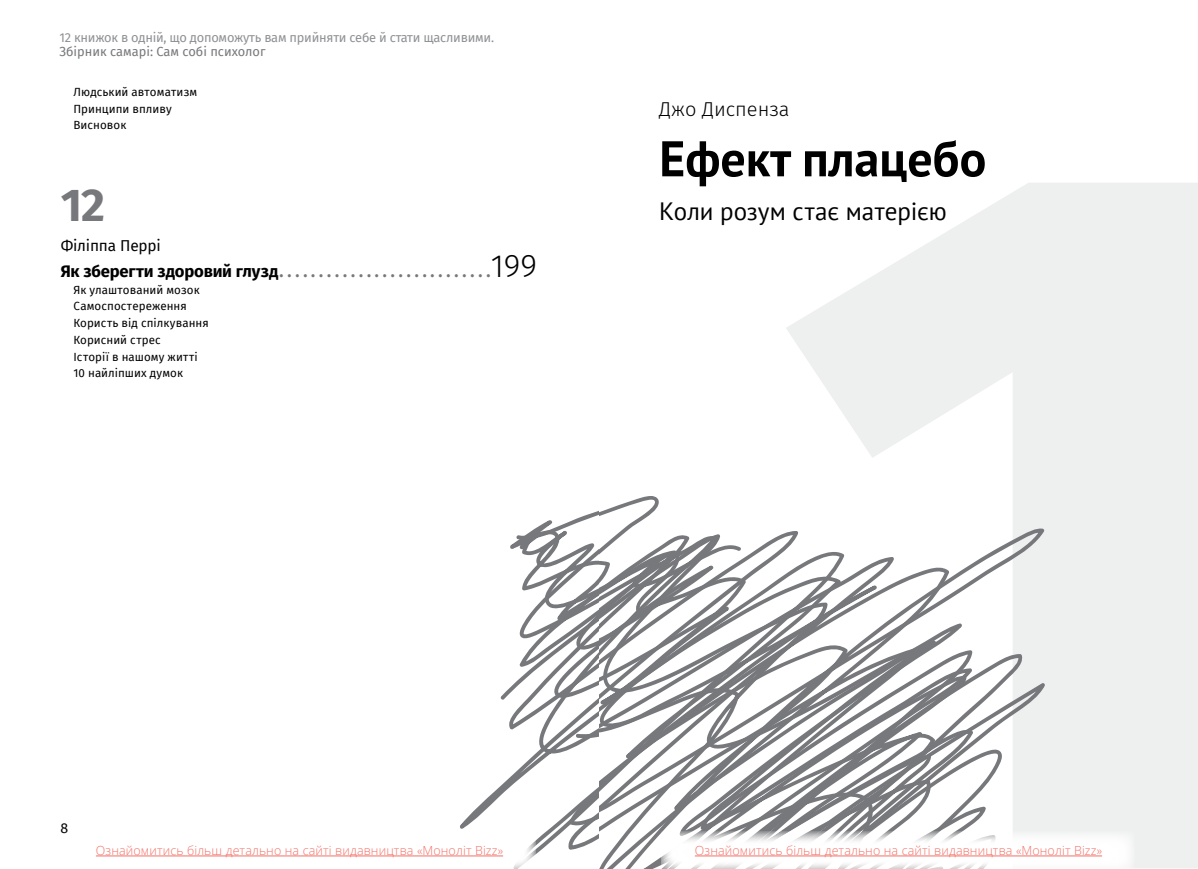
<style>
.page{position:relative;width:1198px;height:869px;background:#fff}
.page>*{position:absolute;margin:0;border:0;box-sizing:border-box;transform-origin:0 0}
.t1{font:700 50px "PT Sans";color:#000}
.t2{font:700 46.12px "Fira Sans";color:#77787b}
.t3{font:25px "PT Sans";color:#000}
.t4{font:300 20px "Fira Sans";color:#000}
.t5{font:700 16.62px "Fira Sans";letter-spacing:-.01em;color:#77787b}
.t6{font:15.38px "Fira Sans";letter-spacing:-.015em;color:#000}
.t7{font:14.12px "Fira Sans";color:#000}
.t8{font:12.88px "Fira Sans";letter-spacing:-.02em;color:#8f9194}
.t9{font:12.88px "Fira Sans";color:#77787b}
.t10{font:300 12.5px "Open Sans";letter-spacing:.01em;color:#f37167}
.t11{font:11.5px/16.6px "Fira Sans";letter-spacing:.005em;color:#000}
.s1{color:#000}
.s2{font-weight:300;font-size:32.12px;color:#000}
</style>
<div class="page">
<svg style="left:460px;top:510px;width:139px;height:319px"></svg>
<svg style="left:499px;top:519px;width:100px;height:335px"></svg>
<svg style="left:599px;top:533px;width:446px;height:335px"></svg>
<div style="left:661px;top:831px;width:473px;height:37px;background:#fff"></div>
<div style="left:63px;top:831px;width:473px;height:37px;background:#fff"></div>
<hr style="left:695px;top:855px;width:407px;height:1px;background:#f37167">
<hr style="left:96px;top:855px;width:407px;height:1px;background:#f37167">
<p class="t8" style="left:59px;top:28px;width:436px">12 книжок в однiй, що допоможуть вам прийняти себе й стати щасливими.</p>
<p class="t9" style="left:59px;top:42px;width:208px">Збірник самарі: Сам собі психолог</p>
<p class="t11" style="left:74px;top:83px;width:125px">Людський автоматизм<br>Принципи впливу<br>Висновок</p>
<h2 class="t2" style="left:61px;top:166px;width:46px">12</h2>
<h3 class="t6" style="left:61px;top:234px;width:101px">Філіппа Перрі</h3>
<h3 class="t5" style="left:61px;top:257px;width:478px"><span class="s1">Як зберегти здоровий глузд</span>. . . . . . . . . . . . . . . . . . . . . . . . . . .<span class="s2">199</span></h3>
<p class="t11" style="left:74px;top:281px;width:137px">Як улаштований мозок<br>Самоспостереження<br>Користь від спілкування<br>Корисний стрес<br>Історії в нашому житті<br>10 найліпших думок</p>
<h3 class="t4" style="left:659px;top:95px;width:132px">Джо Диспенза</h3>
<h1 class="t1" style="left:659px;top:126px;width:329px">Ефект плацебо</h1>
<h3 class="t3" style="left:659px;top:195px;width:289px">Коли розум стає матерією</h3>
<p class="t7" style="left:60px;top:816px;width:9px">8</p>
<p class="t10" style="left:96px;top:841px;width:409px">Ознайомитись більш детально на сайті видавництва «Моноліт Bizz»</p>
<p class="t10" style="left:695px;top:841px;width:409px">Ознайомитись більш детально на сайті видавництва «Моноліт Bizz»</p>
</div>
